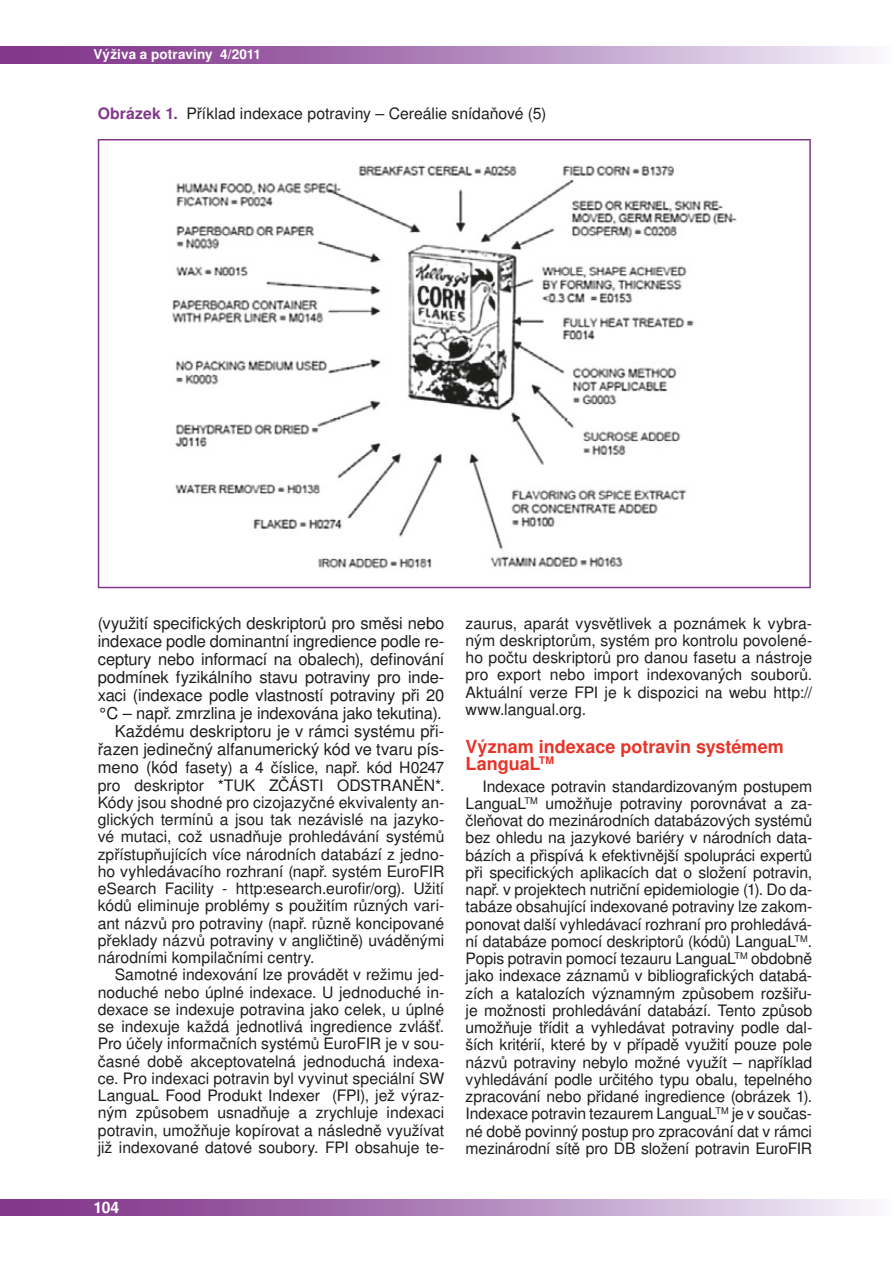
<style>
.page{position:relative;width:893px;height:1263px;background:#fff}
.page>*{position:absolute;margin:0;border:0;box-sizing:border-box;transform-origin:0 0}
.t1{font:700 18px/17.2px "Nimbus Sans LCE";color:#e63429}
.t2{font:16.5px/18px "Nimbus Sans LCE";letter-spacing:-.01em;color:#1d1d1b;text-align:right}
.t3{font:15.75px/17.2px "Nimbus Sans LCE";color:#1d1d1b;text-align:justify}
.t4{font:700 15.75px "Nimbus San LCY";color:#fff}
.t5{font:700 13.5px "Nimbus Sans LCE";letter-spacing:.005em;color:#fff}
.s1{font-weight:700;color:#82368c}
.s2{font-size:16.5px}
</style>
<div class="page">
<svg style="left:0;top:47px;width:870px;height:16px;background:#b186bb"></svg>
<svg style="left:0;top:1199px;width:870px;height:17px;background:#b186bb"></svg>
<svg style="left:98px;top:139px;width:713px;height:449px"></svg>
<p class="t5" style="left:94px;top:48px;width:169px">Výživa a potraviny 4/2011</p>
<p class="t3" style="left:98px;top:105px;width:450px"><span class="s1">Obrázek 1.</span> Příklad indexace potraviny – Cereálie snídaňové (5)</p>
<p class="t2" style="left:98px;top:615px;width:348px">(využití specifických deskriptorů pro směsi nebo indexace podle dominantní ingredience podle re&shy;ceptury nebo informací na obalech), definování podmínek fyzikálního stavu potraviny pro inde&shy;xaci (indexace podle vlastností potraviny při 20 °C – např. zmrzlina je indexována jako tekutina).<br>Každému deskriptoru je v rámci systému při&shy;řazen jedinečný alfanumerický kód ve tvaru pís-</p>
<p class="t3" style="left:98px;top:760px;width:348px"><span class="s2">meno (kód</span> fasety) a 4 číslice, např. kód H0247 pro deskriptor *TUK ZČÁSTI ODSTRANĚN*.<br>Kódy jsou shodné pro cizojazyčné ekvivalenty an&shy;glických termínů a jsou tak nezávislé na jazyko&shy;vé mutaci, což usnadňuje prohledávání systémů zpřístupňujících více národních databází z jedno&shy;ho vyhledávacího rozhraní (např. systém EuroFIR eSearch Facility - http:esearch.eurofir/org). Užití kódů eliminuje problémy s použitím různých vari&shy;ant názvů pro potraviny (např. různě koncipované překlady názvů potraviny v angličtině) uváděnými národními kompilačními centry.</p>
<p class="t3" style="left:98px;top:967px;width:348px;text-indent:17px">Samotné indexování lze provádět v režimu jed&shy;noduché nebo úplné indexace. U jednoduché in&shy;dexace se indexuje potravina jako celek, u úplné se indexuje každá jednotlivá ingredience zvlášť.<br>Pro účely informačních systémů EuroFIR je v sou&shy;časné době akceptovatelná jednoduchá indexa&shy;ce. Pro indexaci potravin byl vyvinut speciální SW LanguaL Food Produkt Indexer (FPI), jež výraz&shy;ným způsobem usnadňuje a zrychluje indexaci potravin, umožňuje kopírovat a následně využívat již indexované datové soubory. FPI obsahuje te-</p>
<p class="t4" style="left:94px;top:1199px;width:27px">104</p>
<p class="t3" style="left:466px;top:615px;width:348px">zaurus, aparát vysvětlivek a poznámek k vybra&shy;ným deskriptorům, systém pro kontrolu povolené&shy;ho počtu deskriptorů pro danou fasetu a nástroje pro export nebo import indexovaných souborů.<br>Aktuální verze FPI je k dispozici na webu http:// www.langual.org.</p>
<p class="t1" style="left:466px;top:739px;width:320px">Význam indexace potravin systémem<br>LanguaL<sup>TM</sup></p>
<p class="t3" style="left:466px;top:778px;width:348px;text-indent:17px">Indexace potravin standardizovaným postupem LanguaL<sup>TM</sup> umožňuje potraviny porovnávat a za&shy;čleňovat do mezinárodních databázových systémů bez ohledu na jazykové bariéry v národních data&shy;bázích a přispívá k efektivnější spolupráci expertů při specifických aplikacích dat o složení potravin, např. v projektech nutriční epidemiologie (1). Do da&shy;tabáze obsahující indexované potraviny lze zakom&shy;ponovat další vyhledávací rozhraní pro prohledává&shy;ní databáze pomocí deskriptorů (kódů) LanguaL<sup>TM</sup>.<br>Popis potravin pomocí tezauru LanguaL<sup>TM</sup> obdobně jako indexace záznamů v bibliografických databá&shy;zích a katalozích významným způsobem rozšiřu&shy;je možnosti prohledávání databází. Tento způsob umožňuje třídit a vyhledávat potraviny podle dal&shy;ších kritérií, které by v případě využití pouze pole názvů potraviny nebylo možné využít – například vyhledávání podle určitého typu obalu, tepelného zpracování nebo přidané ingredience (obrázek 1).<br>Indexace potravin tezaurem LanguaL<sup>TM</sup> je v součas&shy;né době povinný postup pro zpracování dat v rámci mezinárodní sítě pro DB složení potravin EuroFIR</p>
</div>
